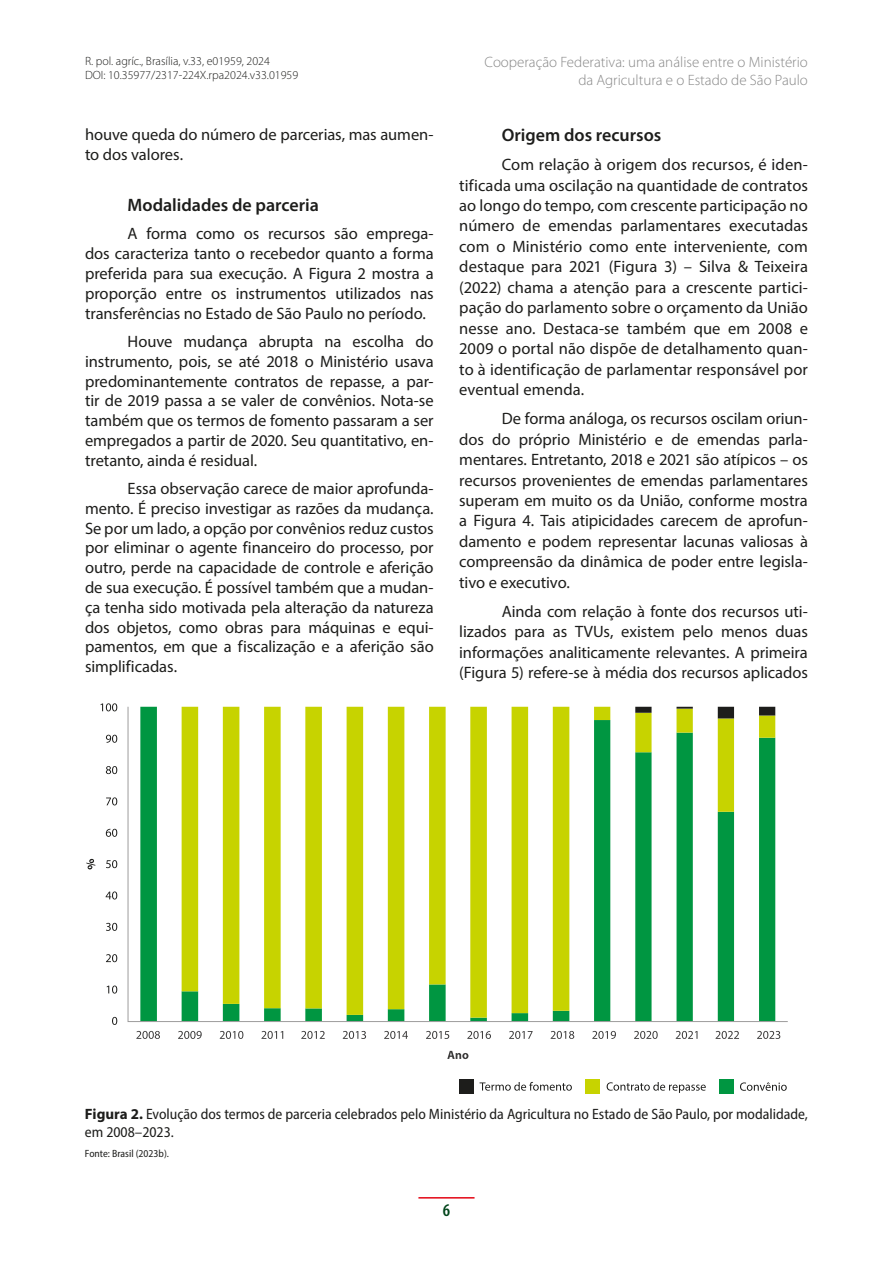
<style>
.page{position:relative;width:893px;height:1263px;background:#fff}
.page>*{position:absolute;margin:0;border:0;box-sizing:border-box;transform-origin:0 0}
.t1{font:600 18px "Myriad Pro";color:#1d1d1b}
.t2{font:600 condensed 18px "Myriad Pro";color:#00451a}
.t3{font:16.5px/20.4px "Myriad Pro";color:#1d1d1b;text-align:justify}
.t4{font:semi-condensed 15px/18px "Myriad Pro";color:#1d1d1b}
.t5{font:300 15px/18px "Myriad Pro";color:#878787;text-align:right}
.t6{font:300 12px/14.4px "Myriad Pro";color:#1d1d1b}
.t7{font:semi-condensed 10.5px "Myriad Pro";color:#1d1d1b}
.s1{font-weight:700;font-stretch:normal}
</style>
<div class="page">
<hr style="left:418px;top:1197px;width:57px;height:1px;background:#e30614">
<div style="left:459px;top:1080px;width:14px;height:14px;background:#1d1d1b"></div>
<svg style="left:480px;top:1082px;width:92px;height:9px"></svg>
<div style="left:586px;top:1080px;width:14px;height:14px;background:#c7d300"></div>
<svg style="left:607px;top:1082px;width:99px;height:11px"></svg>
<div style="left:719px;top:1080px;width:14px;height:14px;background:#009641"></div>
<svg style="left:740px;top:1082px;width:47px;height:9px"></svg>
<svg style="left:127px;top:706px;width:661px;height:316px"></svg>
<svg style="left:101px;top:703px;width:16px;height:322px"></svg>
<svg style="left:86px;top:858px;width:9px;height:12px"></svg>
<svg style="left:136px;top:1031px;width:24px;height:8px"></svg>
<svg style="left:178px;top:1031px;width:24px;height:8px"></svg>
<svg style="left:220px;top:1031px;width:23px;height:8px"></svg>
<svg style="left:261px;top:1031px;width:22px;height:8px"></svg>
<svg style="left:301px;top:1031px;width:24px;height:8px"></svg>
<svg style="left:343px;top:1031px;width:23px;height:8px"></svg>
<svg style="left:384px;top:1031px;width:24px;height:8px"></svg>
<svg style="left:426px;top:1031px;width:23px;height:8px"></svg>
<svg style="left:467px;top:1031px;width:24px;height:8px"></svg>
<svg style="left:509px;top:1031px;width:24px;height:8px"></svg>
<svg style="left:551px;top:1031px;width:23px;height:8px"></svg>
<svg style="left:592px;top:1031px;width:24px;height:8px"></svg>
<svg style="left:634px;top:1031px;width:24px;height:8px"></svg>
<svg style="left:676px;top:1031px;width:21px;height:8px"></svg>
<svg style="left:715px;top:1031px;width:24px;height:8px"></svg>
<svg style="left:757px;top:1031px;width:23px;height:8px"></svg>
<svg style="left:447px;top:1051px;width:21px;height:8px"></svg>
<p class="t6" style="left:85px;top:54px;width:215px">R. pol. agríc., Brasília, v.33, e01959, 2024<br>DOI: 10.35977/2317-224X.rpa2024.v33.01959</p>
<p class="t3" style="left:85px;top:124px;width:350px;line-height:19.8px">houve queda do número de parcerias, mas aumen&shy;to dos valores.</p>
<p class="t1" style="left:128px;top:194px;width:193px">Modalidades de parceria</p>
<p class="t3" style="left:85px;top:224px;width:350px;line-height:19.8px;text-indent:43px">A forma como os recursos são emprega&shy;dos caracteriza tanto o recebedor quanto a forma preferida para sua execução. A Figura 2 mostra a proporção entre os instrumentos utilizados nas transferências no Estado de São Paulo no período.</p>
<p class="t3" style="left:85px;top:331px;width:350px;line-height:19.8px;text-indent:43px">Houve mudança abrupta na escolha do instrumento, pois, se até 2018 o Ministério usava predominantemente contratos de repasse, a par&shy;tir de 2019 passa a se valer de convênios. Nota-se também que os termos de fomento passaram a ser empregados a partir de 2020. Seu quantitativo, en&shy;tretanto, ainda é residual.</p>
<p class="t3" style="left:85px;top:478px;width:350px;line-height:19.8px;text-indent:43px">Essa observação carece de maior aprofunda&shy;mento. É preciso investigar as razões da mudança.<br>Se por um lado, a opção por convênios reduz custos por eliminar o agente financeiro do processo, por outro, perde na capacidade de controle e aferição de sua execução. É possível também que a mudan&shy;ça tenha sido motivada pela alteração da natureza dos objetos, como obras para máquinas e equi&shy;pamentos, em que a fiscalização e a aferição são simplificadas.</p>
<p class="t5" style="left:484px;top:53px;width:325px">Cooperação Federativa: uma análise entre o Ministério da Agricultura e o Estado de São Paulo</p>
<p class="t1" style="left:502px;top:124px;width:161px">Origem dos recursos</p>
<p class="t3" style="left:459px;top:154px;width:350px;text-indent:43px">Com relação à origem dos recursos, é iden&shy;tificada uma oscilação na quantidade de contratos ao longo do tempo, com crescente participação no número de emendas parlamentares executadas com o Ministério como ente interveniente, com destaque para 2021 (Figura 3) – Silva &amp; Teixeira (2022) chama a atenção para a crescente partici&shy;pação do parlamento sobre o orçamento da União nesse ano. Destaca-se também que em 2008 e 2009 o portal não dispõe de detalhamento quan&shy;to à identificação de parlamentar responsável por eventual emenda.</p>
<p class="t3" style="left:459px;top:408px;width:350px;text-indent:43px">De forma análoga, os recursos oscilam oriun&shy;dos do próprio Ministério e de emendas parla&shy;mentares. Entretanto, 2018 e 2021 são atípicos – os recursos provenientes de emendas parlamentares superam em muito os da União, conforme mostra a Figura 4. Tais atipicidades carecem de aprofun&shy;damento e podem representar lacunas valiosas à compreensão da dinâmica de poder entre legisla&shy;tivo e executivo.</p>
<p class="t3" style="left:459px;top:601px;width:350px;text-indent:43px">Ainda com relação à fonte dos recursos uti&shy;lizados para as TVUs, existem pelo menos duas informações analiticamente relevantes. A primeira (Figura 5) refere-se à média dos recursos aplicados</p>
<p class="t4" style="left:85px;top:1104px;width:724px"><span class="s1">Figura 2.</span> Evolução dos termos de parceria celebrados pelo Ministério da Agricultura no Estado de São Paulo, por modalidade, em 2008–2023.</p>
<p class="t7" style="left:85px;top:1147px;width:86px">Fonte: Brasil (2023b).</p>
<p class="t2" style="left:443px;top:1200px;width:9px">6</p>
</div>
